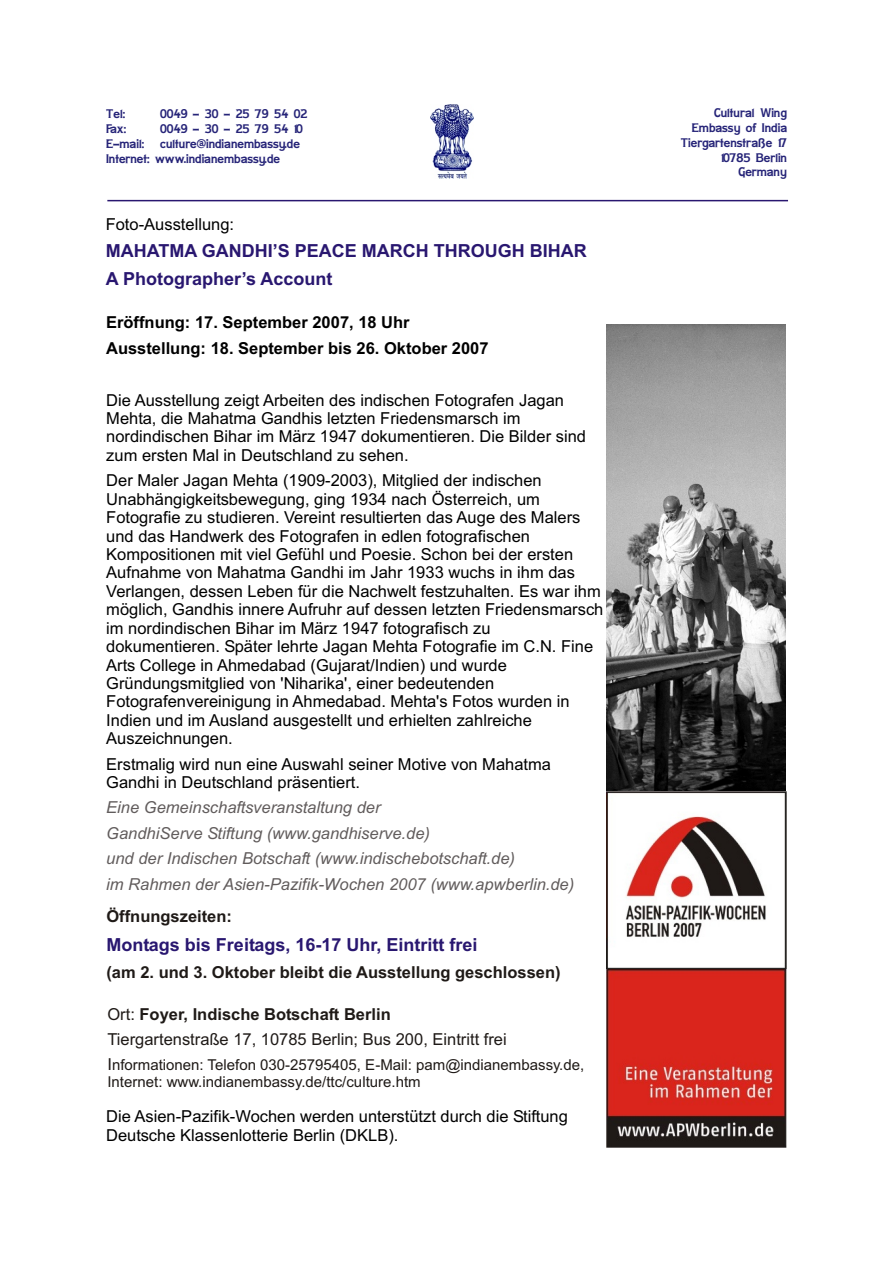
<style>
.page{position:relative;width:894px;height:1263px;background:#fff}
.page>*{position:absolute;margin:0;border:0;box-sizing:border-box;transform-origin:0 0}
.t1{font:700 18px/27.6px "Arial";color:#291770}
.t2{font:16.5px/18.5px "Arial";color:#000}
.t3{font:italic 16.5px/25.3px "Arial";color:#615c5c}
.t4{font:16.5px/25.3px "Arial";color:#1f1a17}
.t5{font:700 16.5px/26.7px "Arial";color:#000}
.t6{font:700 16.5px "Arial";color:#1f1a17}
.t7{font:15px/14.7px "Lady Copra";color:#262478;text-align:right}
.t8{font:15px/17.1px "Arial";color:#1f1a17}
.s1{font-weight:700}
.s2{font-size:16.5px}
</style>
<div class="page">
<img style="left:430px;top:105px;width:43px;height:73px">
<img style="left:607px;top:324px;width:180px;height:823px">
<hr style="left:107px;top:200px;width:681px;height:1px;background:#291770">
<p class="t7" style="left:106px;top:108px;width:21px">Tel:</p>
<p class="t7" style="left:160px;top:108px;width:149px">0049 - 30 - 25 79 54 02</p>
<p class="t7" style="left:106px;top:123px;width:22px">Fax:</p>
<p class="t7" style="left:106px;top:123px;width:198px;text-align:left;text-indent:54px">0049 - 30 - 25 79 54 10<br>E-mail: culture@indianembassy.de<br>Internet: www.indianembassy.de</p>
<p class="t2" style="left:106px;top:217px;width:130px">Foto-Ausstellung:</p>
<p class="t1" style="left:106px;top:239px;width:483px">MAHATMA GANDHI’S PEACE MARCH THROUGH BIHAR<br>A Photographer’s Account</p>
<p class="t5" style="left:106px;top:310px;width:384px">Eröffnung: 17. September 2007, 18 Uhr<br>Ausstellung: 18. September bis 26. Oktober 2007</p>
<p class="t2" style="left:106px;top:392px;width:481px">Die Ausstellung zeigt Arbeiten des indischen Fotografen Jagan Mehta, die Mahatma Gandhis letzten Friedensmarsch im nordindischen Bihar im März 1947 dokumentieren. Die Bilder sind zum ersten Mal in Deutschland zu sehen.</p>
<p class="t2" style="left:106px;top:473px;width:499px">Der Maler Jagan Mehta (1909-2003), Mitglied der indischen Unabhängigkeitsbewegung, ging 1934 nach Österreich, um Fotografie zu studieren. Vereint resultierten das Auge des Malers und das Handwerk des Fotografen in edlen fotografischen Kompositionen mit viel Gefühl und Poesie. Schon bei der ersten Aufnahme von Mahatma Gandhi im Jahr 1933 wuchs in ihm das Verlangen, dessen Leben für die Nachwelt festzuhalten. Es war ihm möglich, Gandhis innere Aufruhr auf dessen letzten Friedensmarsch im nordindischen Bihar im März 1947 fotografisch zu dokumentieren. Später lehrte Jagan Mehta Fotografie im C.N. Fine Arts College in Ahmedabad (Gujarat/Indien) und wurde Gründungsmitglied von 'Niharika', einer bedeutenden Fotografenvereinigung in Ahmedabad. Mehta's Fotos wurden in Indien und im Ausland ausgestellt und erhielten zahlreiche Auszeichnungen.</p>
<p class="t2" style="left:106px;top:756px;width:446px">Erstmalig wird nun eine Auswahl seiner Motive von Mahatma<br>Gandhi in Deutschland präsentiert.</p>
<p class="t3" style="left:106px;top:797px;width:470px">Eine Gemeinschaftsveranstaltung der<br>GandhiServe Stiftung (www.gandhiserve.de)<br>und der Indischen Botschaft (www.indischebotschaft.de)<br>im Rahmen der Asien-Pazifik-Wochen 2007 (www.apwberlin.de)</p>
<p class="t6" style="left:106px;top:910px;width:127px">Öffnungszeiten:</p>
<p class="t1" style="left:106px;top:933px;width:373px">Montags bis Freitags, 16-17 Uhr, Eintritt frei</p>
<p class="t6" style="left:106px;top:966px;width:456px">(am 2. und 3. Oktober bleibt die Ausstellung geschlossen)</p>
<p class="t4" style="left:107px;top:1003px;width:401px">Ort: <span class="s1">Foyer, Indische Botschaft Berlin<br></span>Tiergartenstraße 17, 10785 Berlin; Bus 200, Eintritt frei</p>
<p class="t8" style="left:107px;top:1058px;width:478px"><span class="s2">I</span>nformationen: Telefon 030-25795405, E-Mail: pam@indianembassy.de,<br>Internet: www.indianembassy.de/ttc/culture.htm</p>
<p class="t2" style="left:106px;top:1109px;width:463px">Die Asien-Pazifik-Wochen werden unterstützt durch die Stiftung<br>Deutsche Klassenlotterie Berlin (DKLB).</p>
<p class="t7" style="left:681px;top:107px;width:108px">Cultural Wing<br>Embassy of India<br>Tiergartenstraße 17<br>10785 Berlin<br>Germany</p>
</div>
